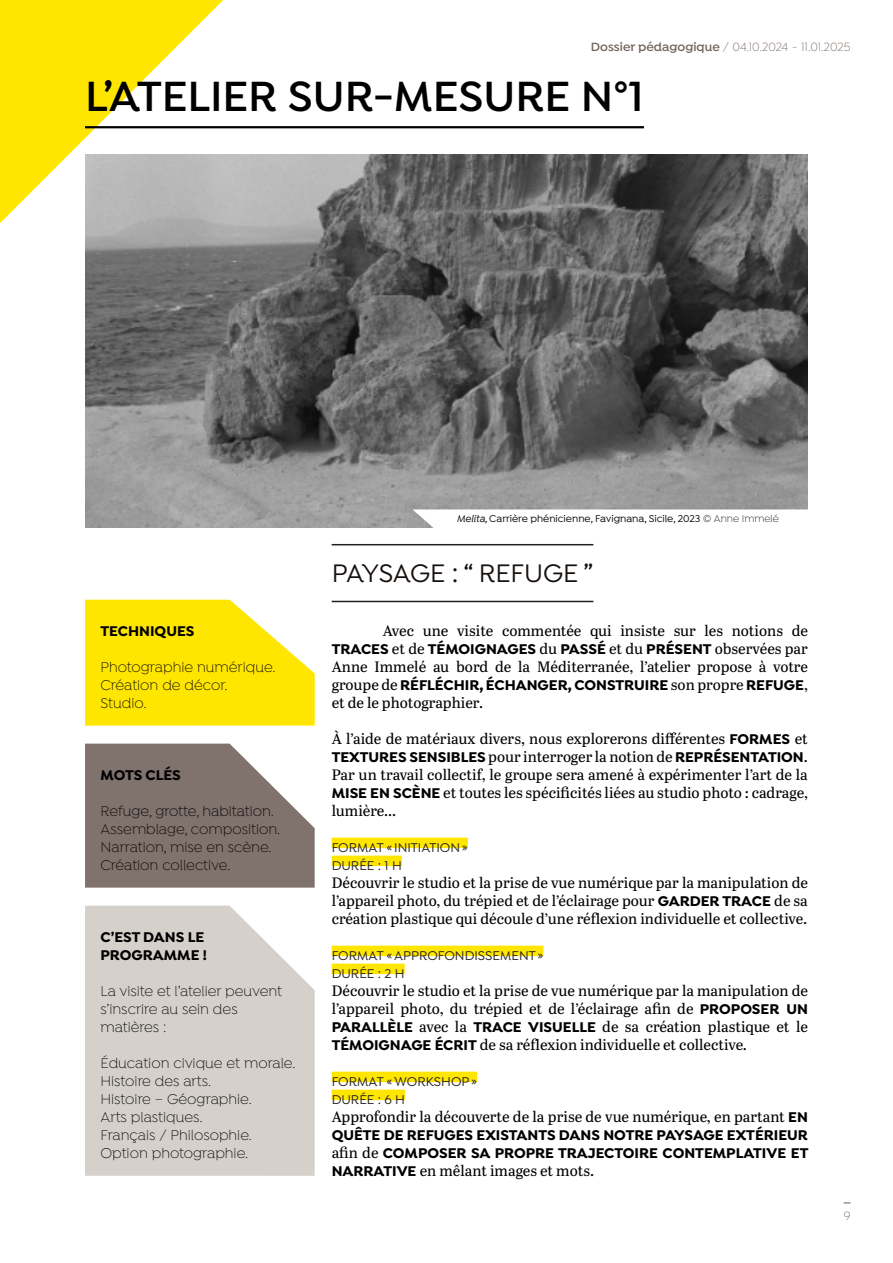
<style>
.page{position:relative;width:893px;height:1263px;background:#fff}
.page>*{position:absolute;margin:0;border:0;box-sizing:border-box;transform-origin:0 0}
.t1{font:600 45px "Isidora";color:#000}
.t2{font:500 27px "Isidora";color:#17110e}
.t3{font:15px/18px "Abril Text";color:#000;text-align:justify}
.t4{font:300 15px/18px "Isidora";color:#000}
.t5{font:700 15px/18px "Isidora";color:#000}
.t6{font:500 13.5px/18px "Isidora";color:#231f20}
.t7{font:300 12.75px "Isidora";color:#72635d}
.t8{font:500 10.5px "Isidora";color:#000}
.s1{font-weight:600}
.s2{font-style:italic}
.s3{font-weight:300}
.s4{font-family:"Abril Text";font-weight:400}
.s5{font-family:"Isidora";font-weight:700}
</style>
<div class="page">
<svg style="left:85px;top:744px;width:230px;height:144px;background:#8d817d"></svg>
<div style="left:85px;top:906px;width:230px;height:270px;background:#d5d0ca"></div>
<svg style="left:85px;top:600px;width:230px;height:126px;background:#ffe81c"></svg>
<svg style="left:0;top:0;width:223px;height:223px;fill:#ffe600"></svg>
<hr style="left:85px;top:126px;width:559px;height:2px;background:#000">
<hr style="left:332px;top:544px;width:261px;height:1px;background:#231f20">
<hr style="left:332px;top:601px;width:261px;height:1px;background:#231f20">
<div style="left:332px;top:838px;width:136px;height:10px;background:#ffe600"></div>
<div style="left:332px;top:856px;width:70px;height:10px;background:#ffe600"></div>
<div style="left:332px;top:946px;width:211px;height:10px;background:#ffe600"></div>
<div style="left:332px;top:964px;width:73px;height:10px;background:#ffe600"></div>
<div style="left:332px;top:1072px;width:145px;height:10px;background:#ffe600"></div>
<div style="left:332px;top:1090px;width:73px;height:10px;background:#ffe600"></div>
<img style="left:85px;top:155px;width:723px;height:372px">
<svg style="left:413px;top:509px;width:395px;height:19px"></svg>
<p class="t7" style="left:591px;top:41px;width:261px"><span class="s1">Dossier pédagogique</span> / 04.10.2024 - 11.01.2025</p>
<h1 class="t1" style="left:85px;top:75px;width:560px">L’ATELIER SUR-MESURE N°1</h1>
<p class="t8" style="left:457px;top:514px;width:324px"><span class="s2">Melita,</span> Carrière phénicienne, Favignana, Sicile, 2023 <span class="s3">© Anne Immelé</span></p>
<p class="t5" style="left:101px;top:623px;width:95px">TECHNIQUES</p>
<p class="t4" style="left:101px;top:659px;width:177px">Photographie numérique.<br>Création de décor.<br>Studio.</p>
<p class="t5" style="left:101px;top:767px;width:82px">MOTS CLÉS</p>
<p class="t4" style="left:101px;top:803px;width:181px">Refuge, grotte, habitation.<br>Assemblage, composition.<br>Narration, mise en scène.<br>Création collective.</p>
<p class="t5" style="left:100px;top:929px;width:108px">C’EST DANS LE<br>PROGRAMME !</p>
<p class="t4" style="left:100px;top:983px;width:183px">La visite et l’atelier peuvent s’inscrire au sein des matières :</p>
<p class="t4" style="left:100px;top:1055px;width:197px">Éducation civique et morale.<br>Histoire des arts.<br>Histoire – Géographie.<br>Arts plastiques.<br>Français / Philosophie.<br>Option photographie.</p>
<h2 class="t2" style="left:332px;top:560px;width:263px">PAYSAGE : “ REFUGE ”</h2>
<p class="t3" style="left:383px;top:622px;width:427px">Avec une visite commentée qui insiste sur les notions de</p>
<p class="t5" style="left:332px;top:641px;width:478px">TRACES <span class="s4">et de</span> TÉMOIGNAGES <span class="s4">du</span> PASSÉ <span class="s4">et du</span> PRÉSENT <span class="s4">observées par</span></p>
<p class="t3" style="left:332px;top:658px;width:478px">Anne Immelé au bord de la Méditerranée, l’atelier propose à votre</p>
<p class="t5" style="left:332px;top:677px;width:478px"><span class="s4">groupe de</span> RÉFLÉCHIR, ÉCHANGER, CONSTRUIRE <span class="s4">son propre</span> REFUGE<span class="s4">,</span></p>
<p class="t3" style="left:332px;top:694px;width:153px">et de le photographier.</p>
<p class="t3" style="left:332px;top:730px;width:478px">À l’aide de matériaux divers, nous explorerons différentes <span class="s5">FORMES</span> et</p>
<p class="t5" style="left:332px;top:749px;width:478px">TEXTURES SENSIBLES <span class="s4">pour interroger la notion de</span> REPRÉSENTATION<span class="s4">.</span></p>
<p class="t3" style="left:332px;top:766px;width:478px">Par un travail collectif, le groupe sera amené à expérimenter l’art de la <span class="s5">MISE EN SCÈNE</span> et toutes les spécificités liées au studio photo : cadrage, lumière…</p>
<p class="t6" style="left:332px;top:839px;width:138px">FORMAT «INITIATION »<br>DURÉE : 1 H</p>
<p class="t3" style="left:332px;top:874px;width:478px">Découvrir le studio et la prise de vue numérique par la manipulation de l’appareil photo, du trépied et de l’éclairage pour <span class="s5">GARDER TRACE</span> de sa création plastique qui découle d’une réflexion individuelle et collective.</p>
<p class="t6" style="left:332px;top:947px;width:213px">FORMAT «APPROFONDISSEMENT »<br>DURÉE : 2 H</p>
<p class="t3" style="left:332px;top:982px;width:478px">Découvrir le studio et la prise de vue numérique par la manipulation de l’appareil photo, du trépied et de l’éclairage afin de <span class="s5">PROPOSER UN PARALLÈLE</span> avec la <span class="s5">TRACE VISUELLE</span> de sa création plastique et le <span class="s5">TÉMOIGNAGE ÉCRIT</span> de sa réflexion individuelle et collective.</p>
<p class="t6" style="left:332px;top:1073px;width:147px">FORMAT «WORKSHOP »<br>DURÉE : 6 H</p>
<p class="t3" style="left:332px;top:1108px;width:478px">Approfondir la découverte de la prise de vue numérique, en partant <span class="s5">EN</span></p>
<p class="t5" style="left:332px;top:1127px;width:478px">QUÊTE DE REFUGES EXISTANTS DANS NOTRE PAYSAGE EXTÉRIEUR <span class="s4">afin de</span> COMPOSER SA PROPRE TRAJECTOIRE CONTEMPLATIVE ET</p>
<p class="t3" style="left:332px;top:1162px;width:264px"><span class="s5">NARRATIVE</span> en mêlant images et mots.</p>
<p class="t7" style="left:844px;top:1210px;width:8px">9</p>
</div>
